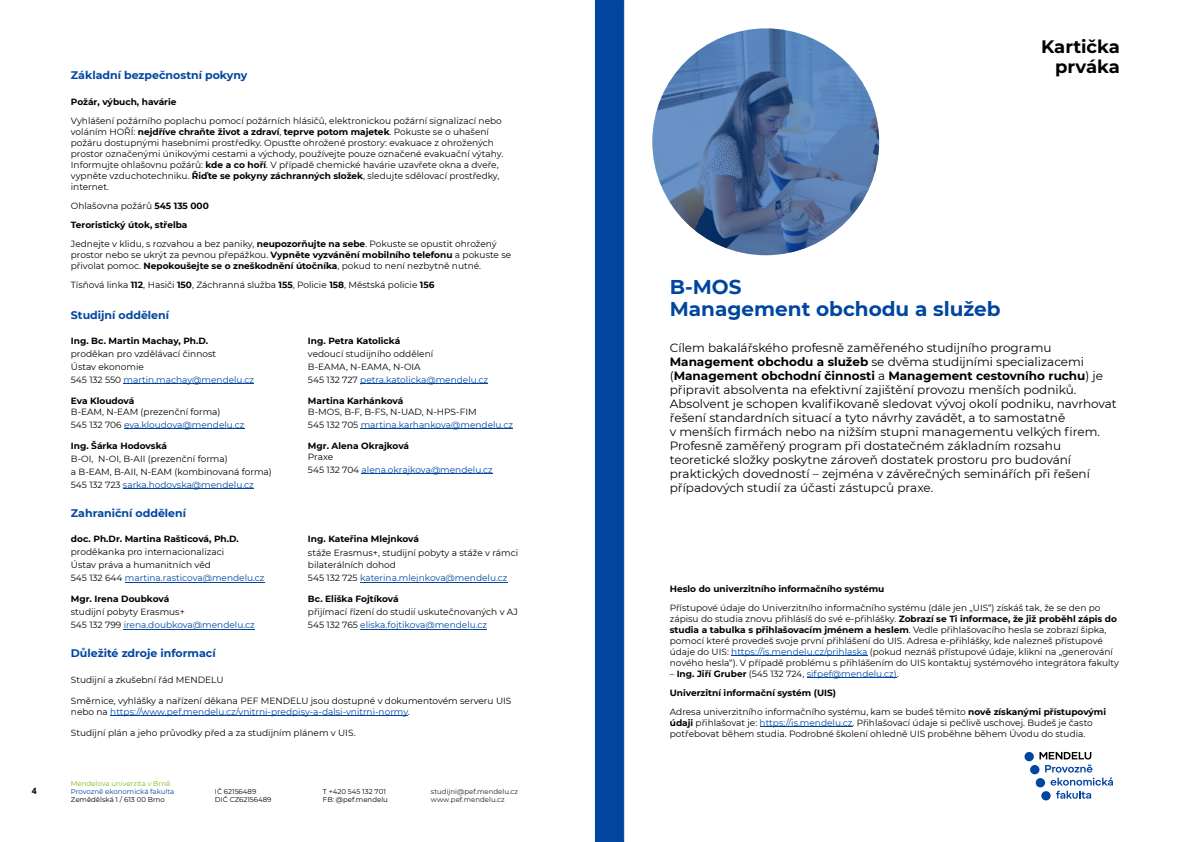
<style>
.page{position:relative;width:1191px;height:842px;background:#fff}
.page>*{position:absolute;margin:0;border:0;box-sizing:border-box;transform-origin:0 0}
.t1{font:700 20px/22px "Montserrat";color:#0046a0}
.t2{font:700 18px/20px "Montserrat";color:#000;text-align:right}
.t3{font:12px/14px "Montserrat";color:#000}
.t4{font:700 11px "Montserrat";color:#0046a0}
.t5{font:9px/11px "Montserrat";color:#000}
.t6{font:700 9px/19px "Montserrat";color:#000}
.t7{font:9px/13px "Montserrat";color:#0046a0}
.t8{font:700 9px "Arial";color:#000}
.t9{font:7px "Montserrat";color:#000}
.t10{font:7px "Montserrat";color:#231f20}
.t11{font:7px "Montserrat";color:#0046a0}
.t12{font:7px "Montserrat";color:#78be14}
.s1{font-weight:700}
.s2{color:#0046a0}
.s3{color:#000}
.s4{font-weight:400}
.s5{font-weight:400;color:#0046a0}
</style>
<div class="page">
<hr style="left:110px;top:716px;width:298px;height:1px;background:#0046a0">
<hr style="left:731px;top:655px;width:136px;height:1px;background:#0046a0">
<hr style="left:806px;top:677px;width:90px;height:1px;background:#0046a0">
<hr style="left:759px;top:726px;width:93px;height:1px;background:#0046a0">
<div style="left:595px;top:0;width:29px;height:842px;background:#0046a0;border:1px solid #0046a0"></div>
<div style="left:652px;top:28px;width:227px;height:227px;background:#0046a0;border-radius:50%;opacity:.59"></div>
<svg style="left:1035px;top:778px;width:10px;height:9px"></svg>
<div style="left:1024px;top:752px;width:10px;height:9px;background:#0046a0;border-radius:50%"></div>
<div style="left:1030px;top:765px;width:9px;height:9px;background:#0046a0;border-radius:50%"></div>
<svg style="left:1039px;top:752px;width:74px;height:47px"></svg>
<hr style="left:125px;top:582px;width:139px;height:1px;background:#0046a0">
<hr style="left:124px;top:629px;width:131px;height:1px;background:#0046a0">
<hr style="left:360px;top:582px;width:147px;height:1px;background:#0046a0">
<hr style="left:360px;top:629px;width:127px;height:1px;background:#0046a0">
<hr style="left:124px;top:383px;width:130px;height:1px;background:#0046a0">
<hr style="left:124px;top:428px;width:120px;height:1px;background:#0046a0">
<hr style="left:123px;top:488px;width:131px;height:1px;background:#0046a0">
<hr style="left:360px;top:383px;width:128px;height:1px;background:#0046a0">
<hr style="left:361px;top:428px;width:152px;height:1px;background:#0046a0">
<hr style="left:361px;top:473px;width:132px;height:1px;background:#0046a0">
<p class="t8" style="left:32px;top:788px;width:7px">4</p>
<p class="t4" style="left:71px;top:68px;width:178px">Základní bezpečnostní pokyny</p>
<p class="t6" style="left:71px;top:92px;width:107px">Požár, výbuch, havárie</p>
<p class="t5" style="left:71px;top:115px;width:434px">Vyhlášení požárního poplachu pomocí požárních hlásičů, elektronickou požární signalizací nebo voláním HOŘÍ: <span class="s1">nejdříve chraňte život a zdraví</span>, <span class="s1">teprve potom majetek</span>. Pokuste se o uhašení požáru dostupnými hasebními prostředky. Opusťte ohrožené prostory: evakuace z ohrožených prostor označenými únikovými cestami a východy, používejte pouze označené evakuační výtahy.<br>Informujte ohlašovnu požárů: <span class="s1">kde a co hoří</span>. V případě chemické havárie uzavřete okna a dveře, vypněte vzduchotechniku. <span class="s1">Řiďte se pokyny záchranných složek</span>, sledujte sdělovací prostředky, internet.</p>
<p class="t5" style="left:71px;top:196px;width:427px;line-height:19px">Ohlašovna požárů <span class="s1">545 135 000<br>Teroristický útok, střelba<br></span>Jednejte v klidu, s rozvahou a bez paniky, <span class="s1">neupozorňujte na sebe</span>. Pokuste se opustit ohrožený</p>
<p class="t5" style="left:71px;top:249px;width:442px">prostor nebo se ukrýt za pevnou přepážkou. <span class="s1">Vypněte vyzvánění mobilního telefonu</span> a pokuste se přivolat pomoc. <span class="s1">Nepokoušejte se o zneškodnění útočníka</span>, pokud to není nezbytně nutné.</p>
<p class="t5" style="left:71px;top:279px;width:365px">Tísňová linka <span class="s1">112</span>, Hasiči <span class="s1">150</span>, Záchranná služba <span class="s1">155</span>, Policie <span class="s1">158</span>, Městská policie <span class="s1">156</span></p>
<p class="t4" style="left:71px;top:308px;width:100px">Studijní oddělení</p>
<p class="t6" style="left:71px;top:331px;width:139px">Ing. Bc. Martin Machay, Ph.D.</p>
<p class="t5" style="left:71px;top:347px;width:185px;line-height:13px">proděkan pro vzdělávací činnost<br>Ústav ekonomie<br>545 132 550 <span class="s2">martin.machay@mendelu.cz</span></p>
<p class="t6" style="left:71px;top:391px;width:65px">Eva Kloudová</p>
<p class="t5" style="left:71px;top:405px;width:175px;line-height:13px">B-EAM, N-EAM (prezenční forma)<br>545 132 706 <span class="s2">eva.kloudova@mendelu.cz</span></p>
<p class="t6" style="left:71px;top:436px;width:98px">Ing. Šárka Hodovská</p>
<p class="t5" style="left:71px;top:452px;width:202px;line-height:13px">B-OI, N-OI, B-AII (prezenční forma)<br>a B-EAM, B-AII, N-EAM (kombinovaná forma)<br>545 132 723 <span class="s2">sarka.hodovska@mendelu.cz</span></p>
<p class="t4" style="left:71px;top:506px;width:117px">Zahraniční oddělení</p>
<p class="t6" style="left:71px;top:530px;width:169px">doc. Ph.Dr. Martina Rašticová, Ph.D.</p>
<p class="t5" style="left:71px;top:546px;width:195px;line-height:13px">proděkanka pro internacionalizaci<br>Ústav práva a humanitních věd<br>545 132 644 <span class="s2">martina.rasticova@mendelu.cz</span></p>
<p class="t6" style="left:71px;top:590px;width:100px">Mgr. Irena Doubková</p>
<p class="t5" style="left:71px;top:606px;width:185px;line-height:13px">studijní pobyty Erasmus+<br>545 132 799 <span class="s2">irena.doubkova@mendelu.cz</span></p>
<p class="t4" style="left:71px;top:647px;width:146px">Důležité zdroje informací</p>
<p class="t6" style="left:308px;top:331px;width:94px">Ing. Petra Katolická</p>
<p class="t5" style="left:308px;top:347px;width:182px;line-height:13px">vedoucí studijního oddělení<br>B-EAMA, N-EAMA, N-OIA<br>545 132 727 <span class="s2">petra.katolicka@mendelu.cz</span></p>
<p class="t6" style="left:308px;top:391px;width:97px">Martina Karhánková</p>
<p class="t5" style="left:308px;top:405px;width:206px;line-height:13px">B-MOS, B-F, B-FS, N-UAD, N-HPS-FIM<br>545 132 705 <span class="s2">martina.karhankova@mendelu.cz</span></p>
<p class="t6" style="left:308px;top:436px;width:103px">Mgr. Alena Okrajková</p>
<p class="t7" style="left:308px;top:450px;width:186px"><span class="s3">Praxe<br>545 132 704</span> alena.okrajkova@mendelu.cz</p>
<p class="t6" style="left:308px;top:530px;width:113px">Ing. Kateřina Mlejnková</p>
<p class="t5" style="left:308px;top:547px;width:212px;line-height:12px">stáže Erasmus+, studijní pobyty a stáže v rámci bilaterálních dohod</p>
<p class="t7" style="left:308px;top:572px;width:201px"><span class="s3">545 132 725</span> katerina.mlejnkova@mendelu.cz</p>
<p class="t6" style="left:308px;top:590px;width:92px">Bc. Eliška Fojtíková</p>
<p class="t5" style="left:308px;top:606px;width:211px;line-height:13px">přijímací řízení do studií uskutečnovaných v AJ<br>545 132 765 <span class="s2">eliska.fojtikova@mendelu.cz</span></p>
<p class="t5" style="left:71px;top:674px;width:154px">Studijní a zkušební řád MENDELU</p>
<p class="t5" style="left:71px;top:695px;width:442px">Směrnice, vyhlášky a nařízení děkana PEF MENDELU jsou dostupné v dokumentovém serveru UIS nebo na <span class="s2">https://www.pef.mendelu.cz/vnitrni-predpisy-a-dalsi-vnitrni-normy</span>.</p>
<p class="t5" style="left:71px;top:727px;width:286px">Studijní plán a jeho průvodky před a za studijním plánem v UIS.</p>
<p class="t12" style="left:71px;top:779px;width:101px">Mendelova univerzita v Brně</p>
<p class="t11" style="left:71px;top:787px;width:105px">Provozně ekonomická fakulta</p>
<p class="t9" style="left:215px;top:787px;width:43px">IČ 62156489</p>
<p class="t9" style="left:323px;top:787px;width:64px">T +420 545 132 701</p>
<p class="t10" style="left:431px;top:787px;width:88px">studijni@pef.mendelu.cz</p>
<p class="t9" style="left:71px;top:795px;width:96px">Zemědělská 1 / 613 00 Brno</p>
<p class="t9" style="left:215px;top:795px;width:58px">DIČ CZ62156489</p>
<p class="t9" style="left:323px;top:795px;width:67px">FB: @pef.mendelu</p>
<p class="t10" style="left:431px;top:795px;width:75px">www.pef.mendelu.cz</p>
<h2 class="t2" style="left:1041px;top:37px;width:80px">Kartička prváka</h2>
<h1 class="t1" style="left:670px;top:275px;width:332px">B-MOS<br>Management obchodu a služeb</h1>
<p class="t3" style="left:670px;top:340px;width:448px">Cílem bakalářského profesně zaměřeného studijního programu <span class="s1">Management obchodu a služeb</span> se dvěma studijními specializacemi (<span class="s1">Management obchodní činnosti</span> a <span class="s1">Management cestovního ruchu</span>) je připravit absolventa na efektivní zajištění provozu menších podniků.<br>Absolvent je schopen kvalifikovaně sledovat vývoj okolí podniku, navrhovat řešení standardních situací a tyto návrhy zavádět, a to samostatně<br>v menších firmách nebo na nižším stupni managementu velkých firem.<br>Profesně zaměřený program při dostatečném základním rozsahu teoretické složky poskytne zároveň dostatek prostoru pro budování praktických dovedností – zejména v závěrečných seminářích při řešení případových studií za účasti zástupců praxe.</p>
<p class="t6" style="left:670px;top:579px;width:216px">Heslo do univerzitního informačního systému</p>
<p class="t5" style="left:670px;top:602px;width:451px">Přístupové údaje do Univerzitního informačního systému (dále jen „UIS“) získáš tak, že se den po zápisu do studia znovu přihlásíš do své e-přihlášky. <span class="s1">Zobrazí se Ti informace, že již proběhl zápis do studia a tabulka s přihlašovacím jménem a heslem</span>. Vedle přihlašovacího hesla se zobrazí šipka, pomocí které provedeš svoje první přihlášení do UIS. Adresa e-přihlášky, kde nalezneš přístupové údaje do UIS: <span class="s2">https://is.mendelu.cz/prihlaska</span> (pokud neznáš přístupové údaje, klikni na „generování nového hesla“). V případě problému s přihlášením do UIS kontaktuj systémového integrátora fakulty</p>
<p class="t6" style="left:670px;top:664px;width:438px"><span class="s4">–</span> Ing. Jiří Gruber <span class="s4">(545 132 724,</span> <span class="s5">sifpef@mendelu.cz)</span><span class="s4">.<br></span>Univerzitní informační systém (UIS)<br><span class="s4">Adresa univerzitního informačního systému, kam se budeš těmito</span> nově získanými přístupovými</p>
<p class="t5" style="left:670px;top:717px;width:424px"><span class="s1">údaji</span> přihlašovat je: <span class="s2">https://is.mendelu.cz</span>. Přihlašovací údaje si pečlivě uschovej. Budeš je často potřebovat během studia. Podrobné školení ohledně UIS proběhne během Úvodu do studia.</p>
</div>
